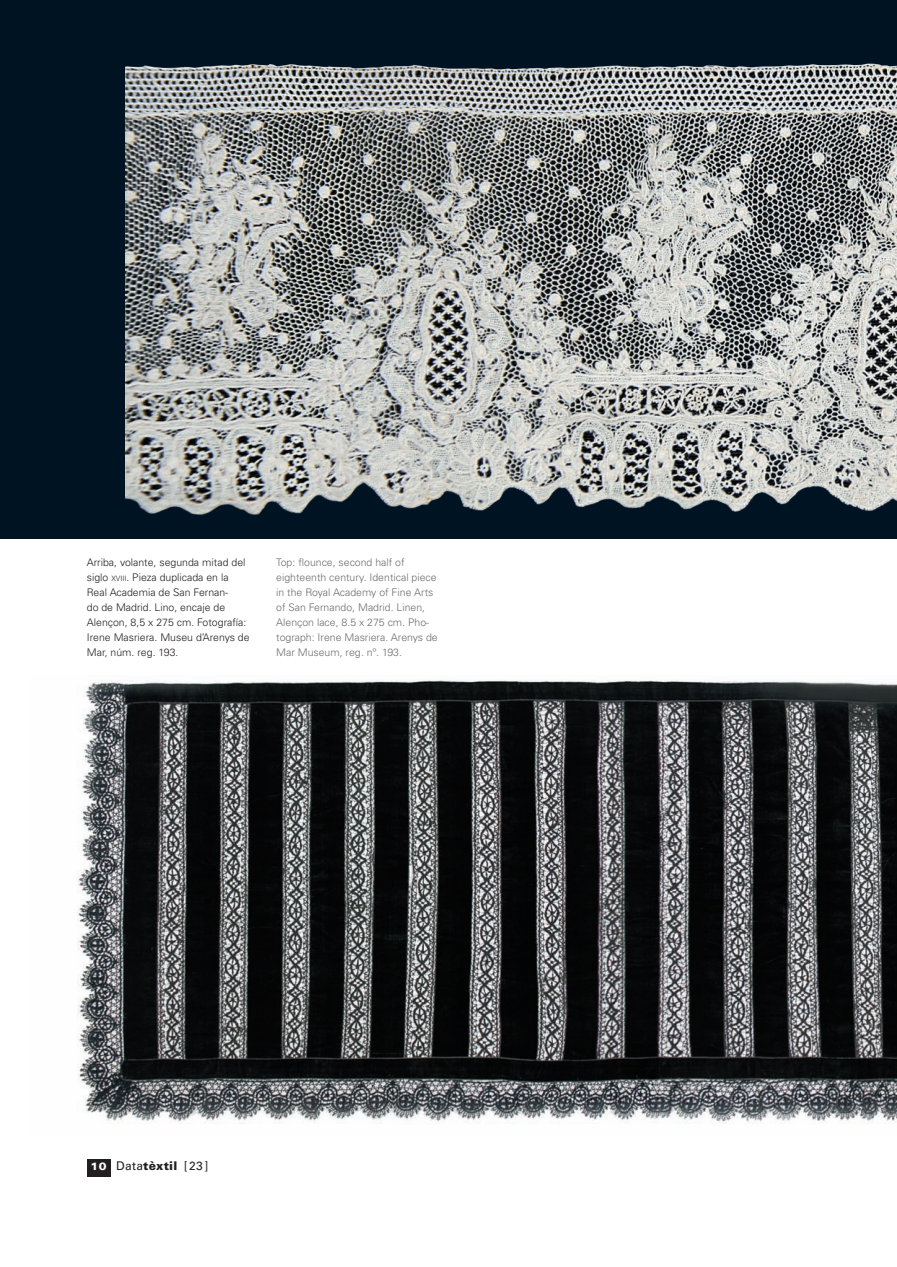
<style>
.page{position:relative;width:897px;height:1267px;background:#fff}
.page>*{position:absolute;margin:0;border:0;box-sizing:border-box;transform-origin:0 0}
.t1{font:12px "Univers LT Std";letter-spacing:.02em;color:#231f20}
.t2{font:300 10.5px/15px "Univers LT Std";color:#6c6d70}
.t3{font:300 10.5px/15px "Univers LT Std";color:#231f20}
.s1{font-size:7.35px}
.s2{font-style:inherit}
.s3{font-weight:900;font-stretch:expanded;font-size:10.5px;color:#fff}
.s4{font-weight:900}
</style>
<div class="page">
<div style="left:87px;top:1158px;width:24px;height:18px;background:#231f20"></div>
<div style="left:0;top:0;width:896px;height:538px;background:#001322"></div>
<img style="left:126px;top:63px;width:770px;height:452px">
<img style="left:77px;top:679px;width:819px;height:445px">
<p class="t3" style="left:87px;top:554px;width:164px">Arriba, volante, segunda mitad del siglo <span class="s1">xviii</span><span class="s2">.</span> Pieza duplicada en la<br>Real Academia de San Fernan-<br>do de Madrid. Lino, encaje de<br>Alençon, 8,5 x 275 cm. Fotografía:<br>I rene Masriera. Museu d’Arenys de<br>Mar, núm. reg. 193.</p>
<p class="t2" style="left:276px;top:554px;width:163px">Top: flounce, second half of eighteenth century. I dentical piece in the Royal Academy of Fine Arts of San Fernando, Madrid. Linen,<br>Alençon lace, 8.5 x 275 cm. Pho&shy;tograph: I rene Masriera. Arenys de<br>Mar Museum, reg. nº. 193.</p>
<p class="t1" style="left:91px;top:1158px;width:119px"><span class="s3">10</span> Data<span class="s4">tèxtil</span> [23 ]</p>
</div>
